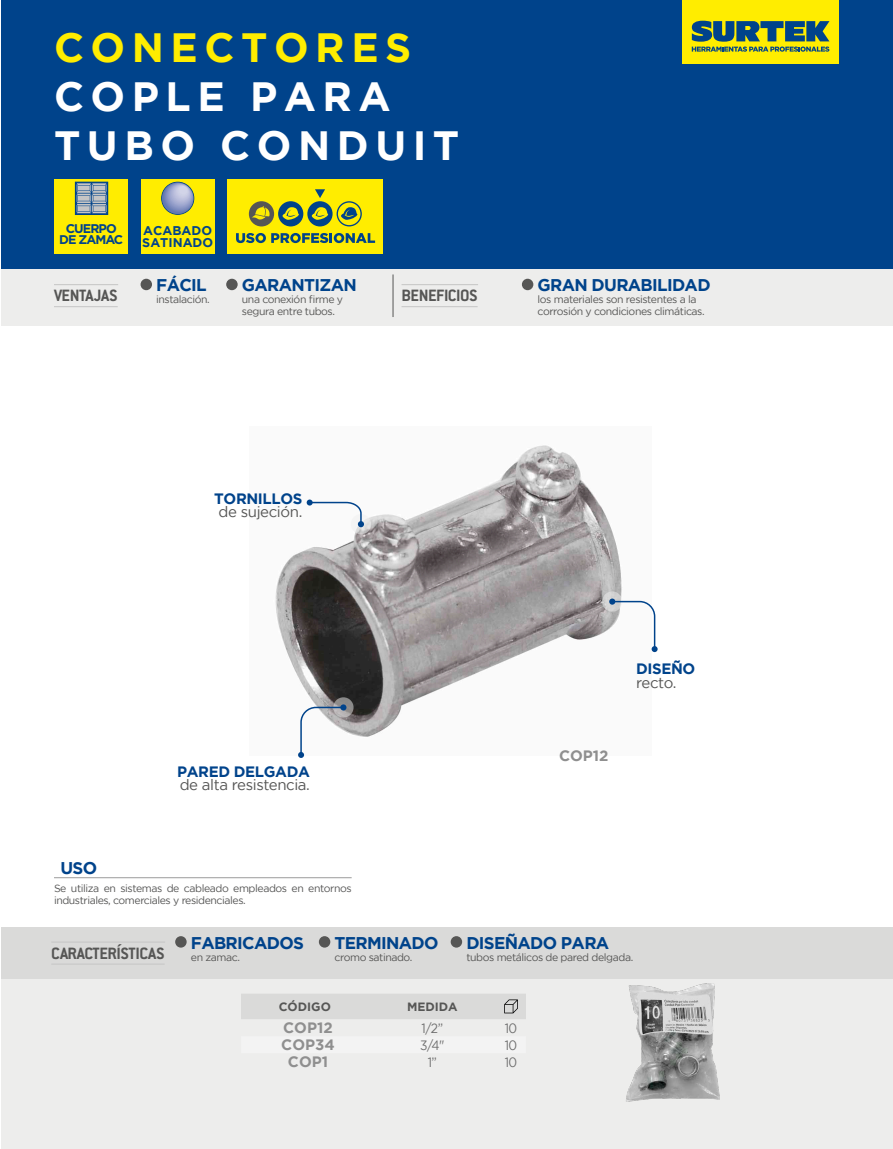
<style>
.page{position:relative;width:893px;height:1149px;background:#fff}
.page>*{position:absolute;margin:0;border:0;box-sizing:border-box;transform-origin:0 0}
.t1{font:700 40.8px/48.9px "Gotham";letter-spacing:.16em;color:#fff}
.t2{font:700 40.8px "Gotham";letter-spacing:.16em;color:#ffed00}
.t3{font:700 18px "Conduit ITC Std";letter-spacing:-.025em;color:#565655}
.t4{font:700 16.95px "Gotham";letter-spacing:-.04em;color:#00438b}
.t5{font:15px "Gotham";letter-spacing:-.025em;color:#565655}
.t6{font:700 15px "Gotham";letter-spacing:-.025em;color:#00438b}
.t7{font:700 15px "Gotham";color:#8f8f8f}
.t8{font:13.5px "Gotham";color:#6e6e6e;scale:.9 1}
.t9{font:700 12.6px/12.1px "Gotham";color:#00438b}
.t10{font:700 12px "Gotham";color:#565655}
.t11{font:10.5px/12px "Gotham";letter-spacing:-.04em;color:#565655}
</style>
<div class="page">
<div style="left:1px;top:0;width:892px;height:276px;background:#00438b"></div>
<div style="left:1px;top:957px;width:892px;height:191px;background:#ededec"></div>
<div style="left:1px;top:927px;width:892px;height:51px;background:#dadad9"></div>
<div style="left:1px;top:270px;width:892px;height:56px;background:#ededec"></div>
<div style="left:682px;top:0;width:157px;height:64px;background:#ffed00"></div>
<svg style="left:692px;top:21px;width:137px;height:31px"></svg>
<img style="left:275px;top:445px;width:347px;height:292px">
<hr style="left:54px;top:877px;width:298px;height:1px;background:#9c9c9c">
<div style="left:241px;top:994px;width:285px;height:24px;background:#dadad9"></div>
<hr style="left:51px;top:941px;width:114px;height:1px;background:#c5c5c5">
<hr style="left:51px;top:963px;width:114px;height:1px;background:#c5c5c5">
<div style="left:141px;top:279px;width:11px;height:11px;background:#565655;border-radius:50%"></div>
<div style="left:226px;top:279px;width:12px;height:11px;background:#565655;border-radius:50%"></div>
<div style="left:522px;top:279px;width:11px;height:11px;background:#565655;border-radius:50%"></div>
<div style="left:175px;top:935px;width:12px;height:12px;background:#565655;border-radius:50%"></div>
<div style="left:319px;top:935px;width:11px;height:12px;background:#565655;border-radius:50%"></div>
<div style="left:451px;top:935px;width:11px;height:12px;background:#565655;border-radius:50%"></div>
<hr style="left:54px;top:284px;width:64px;height:1px;background:#c5c5c5">
<hr style="left:54px;top:306px;width:64px;height:1px;background:#c5c5c5">
<hr style="left:393px;top:274px;width:1px;height:43px;background:#565655">
<hr style="left:401px;top:284px;width:77px;height:1px;background:#c5c5c5">
<hr style="left:401px;top:306px;width:77px;height:1px;background:#c5c5c5">
<svg style="left:351px;top:514px;width:20px;height:20px"></svg>
<svg style="left:333px;top:697px;width:21px;height:20px"></svg>
<svg style="left:307px;top:499px;width:57px;height:28px"></svg>
<svg style="left:298px;top:704px;width:48px;height:53px"></svg>
<div style="left:54px;top:179px;width:74px;height:74px;background:#ffed00"></div>
<svg style="left:75px;top:181px;width:33px;height:34px"></svg>
<div style="left:228px;top:179px;width:155px;height:74px;background:#ffed00"></div>
<svg style="left:236px;top:233px;width:139px;height:10px"></svg>
<div style="left:249px;top:201px;width:25px;height:25px;background:#565655;border-radius:50%"></div>
<div style="left:278px;top:201px;width:25px;height:25px;background:#00438b;border-radius:50%"></div>
<svg style="left:283px;top:207px;width:16px;height:13px"></svg>
<svg style="left:337px;top:201px;width:25px;height:25px"></svg>
<svg style="left:251px;top:206px;width:19px;height:14px"></svg>
<svg style="left:315px;top:189px;width:10px;height:9px"></svg>
<div style="left:307px;top:201px;width:26px;height:25px;background:#00438b;border-radius:50%"></div>
<svg style="left:312px;top:207px;width:16px;height:13px"></svg>
<div style="left:141px;top:179px;width:74px;height:74px;background:#ffed00"></div>
<svg style="left:161px;top:182px;width:33px;height:33px"></svg>
<svg style="left:162px;top:182px;width:31px;height:32px"></svg>
<img style="left:613px;top:978px;width:127px;height:124px">
<svg style="left:602px;top:591px;width:20px;height:20px"></svg>
<svg style="left:609px;top:598px;width:49px;height:54px"></svg>
<h1 class="t2" style="left:54px;top:24px;width:359px">CONECTORES</h1>
<h1 class="t1" style="left:54px;top:71px;width:407px">COPLE PARA<br>TUBO CONDUIT</h1>
<p class="t9" style="left:66px;top:222px;width:52px">CUERPO</p>
<p class="t9" style="left:142px;top:224px;width:72px">ACABADO<br>SATINADO</p>
<p class="t9" style="left:59px;top:233px;width:66px">DE ZAMAC</p>
<h3 class="t4" style="left:156px;top:275px;width:52px">FÁCIL</h3>
<p class="t11" style="left:156px;top:293px;width:55px">instalación.</p>
<h3 class="t4" style="left:242px;top:275px;width:117px">GARANTIZAN</h3>
<p class="t11" style="left:242px;top:293px;width:103px">una conexión firme y segura entre tubos.</p>
<h2 class="t3" style="left:54px;top:285px;width:65px">VENTAJAS</h2>
<h2 class="t3" style="left:401px;top:285px;width:78px">BENEFICIOS</h2>
<h3 class="t4" style="left:538px;top:275px;width:174px">GRAN DURABILIDAD</h3>
<p class="t11" style="left:538px;top:293px;width:169px">los materiales son resistentes a la corrosión y condiciones climáticas.</p>
<h3 class="t6" style="left:214px;top:489px;width:90px">TORNILLOS</h3>
<h3 class="t5" style="left:219px;top:503px;width:85px">de sujeción.</h3>
<h3 class="t6" style="left:177px;top:762px;width:134px">PARED DELGADA</h3>
<h3 class="t5" style="left:180px;top:776px;width:132px">de alta resistencia.</h3>
<h3 class="t4" style="left:60px;top:857px;width:38px">USO</h3>
<p class="t11" style="left:54px;top:882px;width:299px">Se utiliza en sistemas de cableado empleados en entornos industriales, comerciales y residenciales.</p>
<h3 class="t7" style="left:559px;top:747px;width:51px">COP12</h3>
<h3 class="t6" style="left:636px;top:660px;width:61px">DISEÑO</h3>
<h3 class="t5" style="left:636px;top:674px;width:42px">recto.</h3>
<h2 class="t3" style="left:51px;top:942px;width:115px">CARACTERÍSTICAS</h2>
<h3 class="t4" style="left:191px;top:932px;width:115px">FABRICADOS</h3>
<p class="t11" style="left:191px;top:950px;width:51px">en zamac.</p>
<h3 class="t4" style="left:335px;top:932px;width:106px">TERMINADO</h3>
<p class="t11" style="left:335px;top:950px;width:79px">cromo satinado.</p>
<h3 class="t4" style="left:466px;top:932px;width:144px">DISEÑADO PARA</h3>
<p class="t11" style="left:466px;top:950px;width:168px">tubos metálicos de pared delgada.</p>
<p class="t10" style="left:279px;top:999px;width:54px">CÓDIGO</p>
<p class="t10" style="left:407px;top:999px;width:52px">MEDIDA</p>
<h3 class="t7" style="left:283px;top:1018px;width:51px">COP12</h3>
<p class="t8" style="left:422px;top:1020px;width:25px">1/2”</p>
<p class="t8" style="left:505px;top:1020px;width:15px">10</p>
<h3 class="t7" style="left:281px;top:1035px;width:55px">COP34</h3>
<p class="t8" style="left:420px;top:1037px;width:29px">3/4"</p>
<p class="t8" style="left:505px;top:1037px;width:15px">10</p>
<h3 class="t7" style="left:288px;top:1052px;width:42px">COP1</h3>
<p class="t8" style="left:428px;top:1054px;width:12px">1”</p>
<p class="t8" style="left:505px;top:1054px;width:15px">10</p>
</div>
